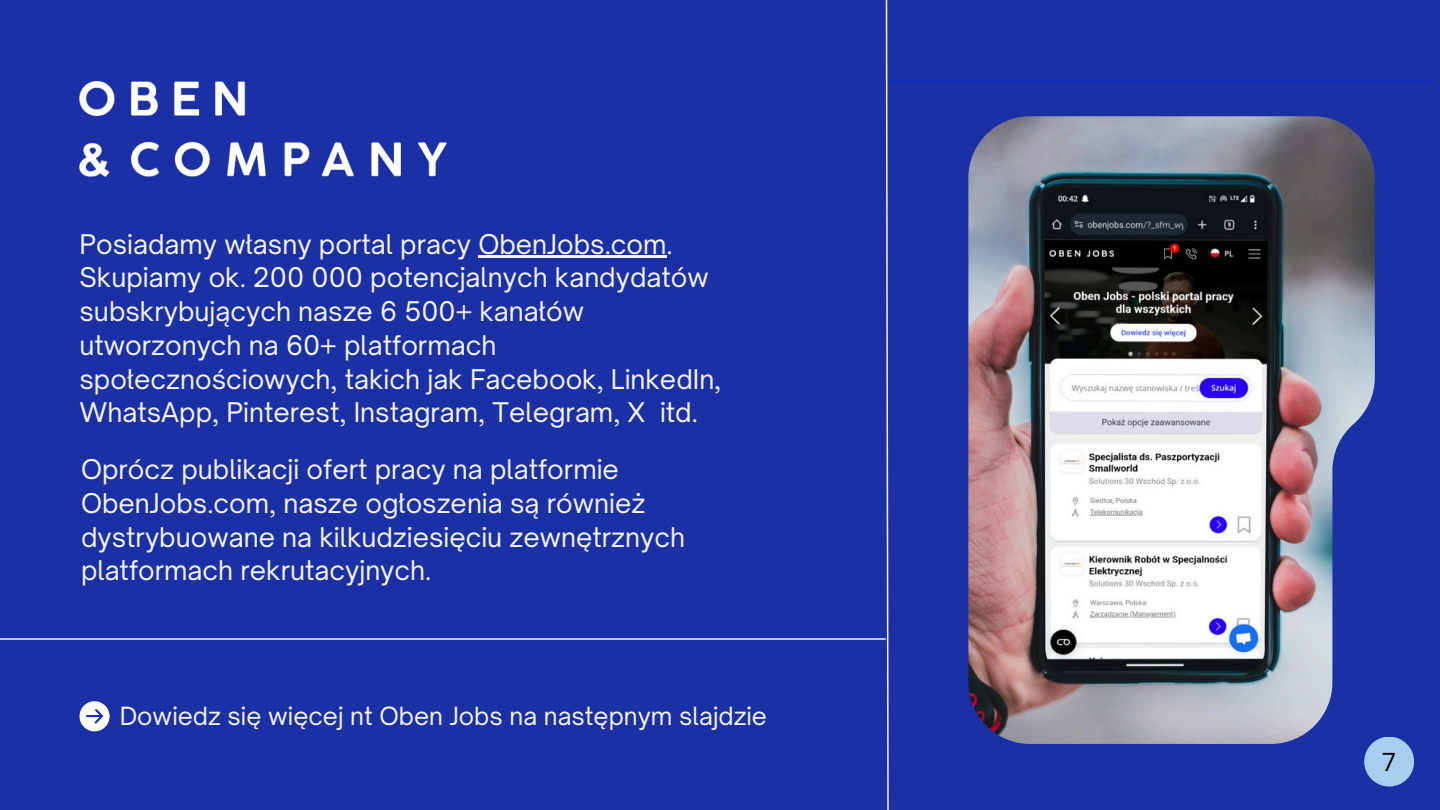
<style>
.page{position:relative;width:1440px;height:810px;background:#1c30a5}
.page>*{position:absolute;margin:0;border:0;box-sizing:border-box;transform-origin:0 0}
.t1{font:26px/33.8px "Open Sauce One";color:#f4f4f4}
.t2{font:25.2px "Open Sans";color:#000}
.t3{font:24px "Open Sauce One";color:#f4f4f4}
</style>
<div class="page">
<svg style="left:80px;top:701px;width:30px;height:30px"></svg>
<hr style="left:0;top:638px;width:886px;height:2px;background:#f4f4f4">
<hr style="left:886px;top:81px;width:550px;height:1px;background:#0a27cd">
<svg style="left:885px;top:0;width:5px;height:810px"></svg>
<img style="left:968px;top:116px;width:407px;height:628px">
<img style="left:80px;top:82px;width:366px;height:95px">
<hr style="left:478px;top:255px;width:189px;height:2px;background:#f4f4f4">
<div style="left:1364px;top:737px;width:50px;height:50px;background:#a7cdef;border-radius:50%"></div>
<p class="t1" style="left:80px;top:227px;width:643px">Posiadamy własny portal pracy ObenJobs.com.<br>Skupiamy ok. 200 000 potencjalnych kandydatów subskrybujących nasze 6 500+ kanałów utworzonych na 60+ platformach społecznościowych, takich jak Facebook, LinkedIn, WhatsApp, Pinterest, Instagram, Telegram, X itd.</p>
<h1 class="t1" style="left:81px;top:452px;width:606px">Oprócz publikacji ofert pracy na platformie ObenJobs.com, nasze ogłoszenia są również dystrybuowane na kilkudziesięciu zewnętrznych platformach rekrutacyjnych.</h1>
<h1 class="t3" style="left:120px;top:701px;width:649px">Dowiedz się więcej nt Oben Jobs na następnym slajdzie</h1>
<p class="t2" style="left:1382px;top:744px;width:16px">7</p>
</div>
